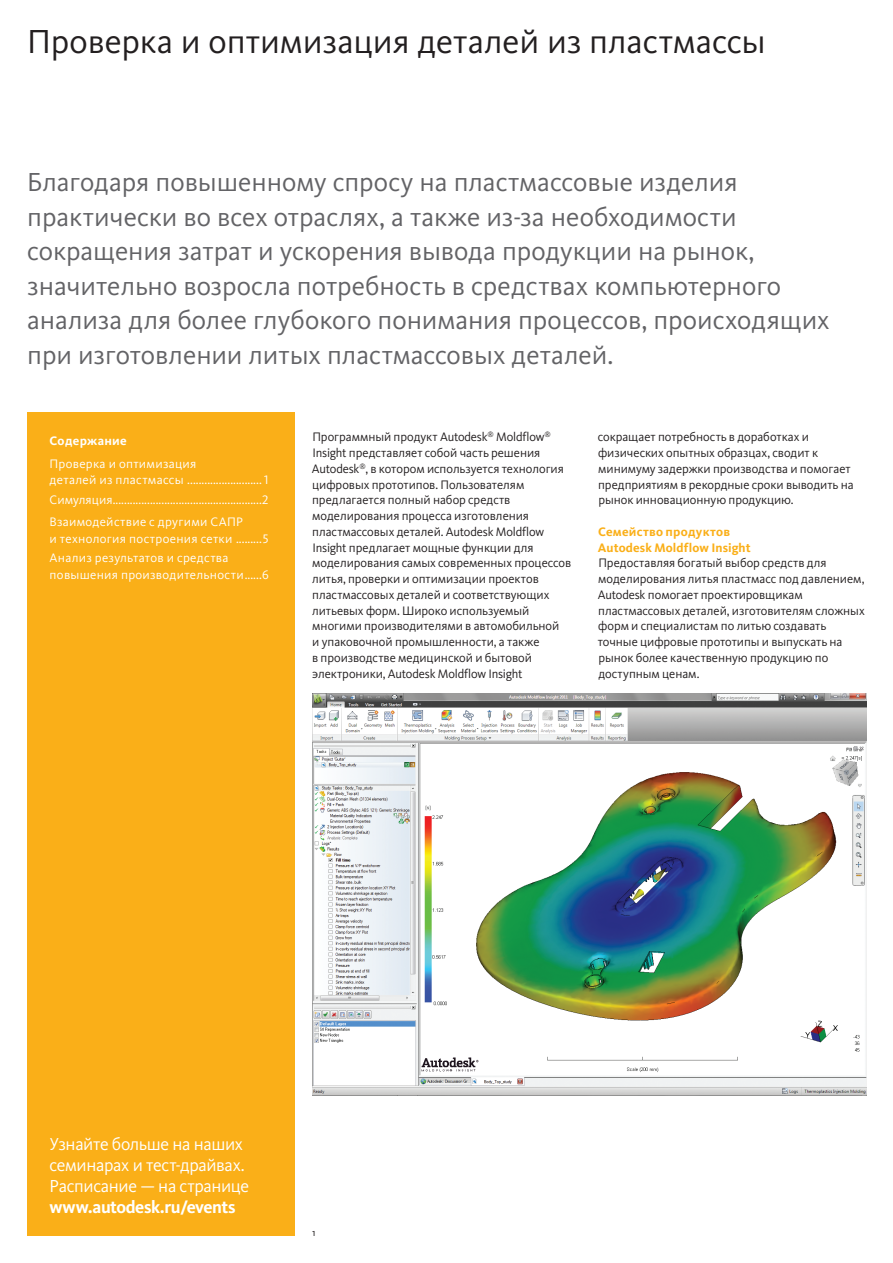
<style>
.page{position:relative;width:893px;height:1263px;background:#fff}
.page>*{position:absolute;margin:0;border:0;box-sizing:border-box;transform-origin:0 0}
.Common_-_heading_lar{font:34.5px "Kievit CY";color:#231f20}
.Common_-_intro_text{font:27px/34.5px "Kievit CY";color:#636366}
.Common_-_text_headin{font:18px/21px "Kievit CY";letter-spacing:-.02em;color:#fff}
.Common_-_body_text{font:12.75px/15.8px "Kievit CY";letter-spacing:-.005em;color:#231f20}
.Body_copy_k_o_TOC{font:12.75px/16.2px "Kievit CY";letter-spacing:.02em;color:#fff}
.Body_copy_k_o_TOC-2{font:12.75px "Kievit CY";color:#fff}
.Inventor_-_text_head{font:700 12.75px/15.8px "Kievit CY";letter-spacing:.01em;color:#faaf18}
.Body_copy_k_o_TOC-3{font:700 12.75px "Kievit CY";letter-spacing:.025em;color:#fff}
.Common_-_caption_tex{font:10.5px "Kievit CY";color:#231f20}
.s1{font-family:"Kievit CY Regular SC"}
.s2{font-weight:700}
</style>
<div class="page">
<div style="left:27px;top:412px;width:268px;height:824px;background:#faaf18"></div>
<img style="left:312px;top:693px;width:554px;height:402px">
<p class="Common_-_heading_lar" style="left:27px;top:23px;width:740px">Проверка и оптимизация деталей из пластмассы</p>
<p class="Common_-_intro_text" style="left:27px;top:166px;width:804px">Благодаря повышенному спросу на пластмассовые изделия практически во всех отраслях, а также из-за необходимости сокращения затрат и ускорения вывода продукции на рынок, значительно возросла потребность в средствах компьютерного анализа для более глубокого понимания процессов, происходящих при изготовлении литых пластмассовых деталей.</p>
<p class="Body_copy_k_o_TOC-3" style="left:50px;top:434px;width:79px">Содержание</p>
<p class="Body_copy_k_o_TOC" style="left:50px;top:456px;width:220px">Проверка и оптимизация<br>деталей из пластмассы .......................... <span class="s1">1</span></p>
<p class="Body_copy_k_o_TOC-2" style="left:50px;top:493px;width:221px">Симуляция....................................................<span class="s1">2</span></p>
<p class="Body_copy_k_o_TOC" style="left:50px;top:514px;width:221px">Взаимодействие с другими САПР<br>и технология построения сетки .........<span class="s1">5</span></p>
<p class="Body_copy_k_o_TOC" style="left:50px;top:550px;width:220px">Анализ результатов и средства повышения производительности......<span class="s1">6</span></p>
<p class="Common_-_body_text" style="left:312px;top:429px;width:261px">Программный продукт Autodesk<sup>®</sup> Moldflow<sup>® </sup>Insight представляет собой часть решения Autodesk<sup>®</sup>, в котором используется технология цифровых прототипов. Пользователям предлагается полный набор средств моделирования процесса изготовления пластмассовых деталей. Autodesk Moldflow Insight предлагает мощные функции для моделирования самых современных процессов литья, проверки и оптимизации проектов пластмассовых деталей и соответствующих литьевых форм. Широко используемый многими производителями в автомобильной<br>и упаковочной промышленности, а также<br>в производстве медицинской и бытовой электроники, Autodesk Moldflow Insight</p>
<p class="Common_-_body_text" style="left:598px;top:429px;width:257px">сокращает потребность в доработках и физических опытных образцах, сводит к минимуму задержки производства и помогает предприятиям в рекордные сроки выводить на рынок инновационную продукцию.</p>
<p class="Inventor_-_text_head" style="left:598px;top:524px;width:154px">Семейство продуктов<br>Autodesk Moldflow Insight</p>
<p class="Common_-_body_text" style="left:598px;top:555px;width:269px">Предоставляя богатый выбор средств для моделирования литья пластмасс под давлением, Autodesk помогает проектировщикам пластмассовых деталей, изготовителям сложных форм и специалистам по литью создавать точные цифровые прототипы и выпускать на рынок более качественную продукцию по доступным ценам.</p>
<p class="Common_-_text_headin" style="left:50px;top:1134px;width:201px">Узнайте больше на наших семинарах и тест-драйвах.<br>Расписание — на странице <span class="s2">www.autodesk.ru/events</span></p>
<p class="Common_-_caption_tex" style="left:312px;top:1227px;width:5px">1</p>
</div>
